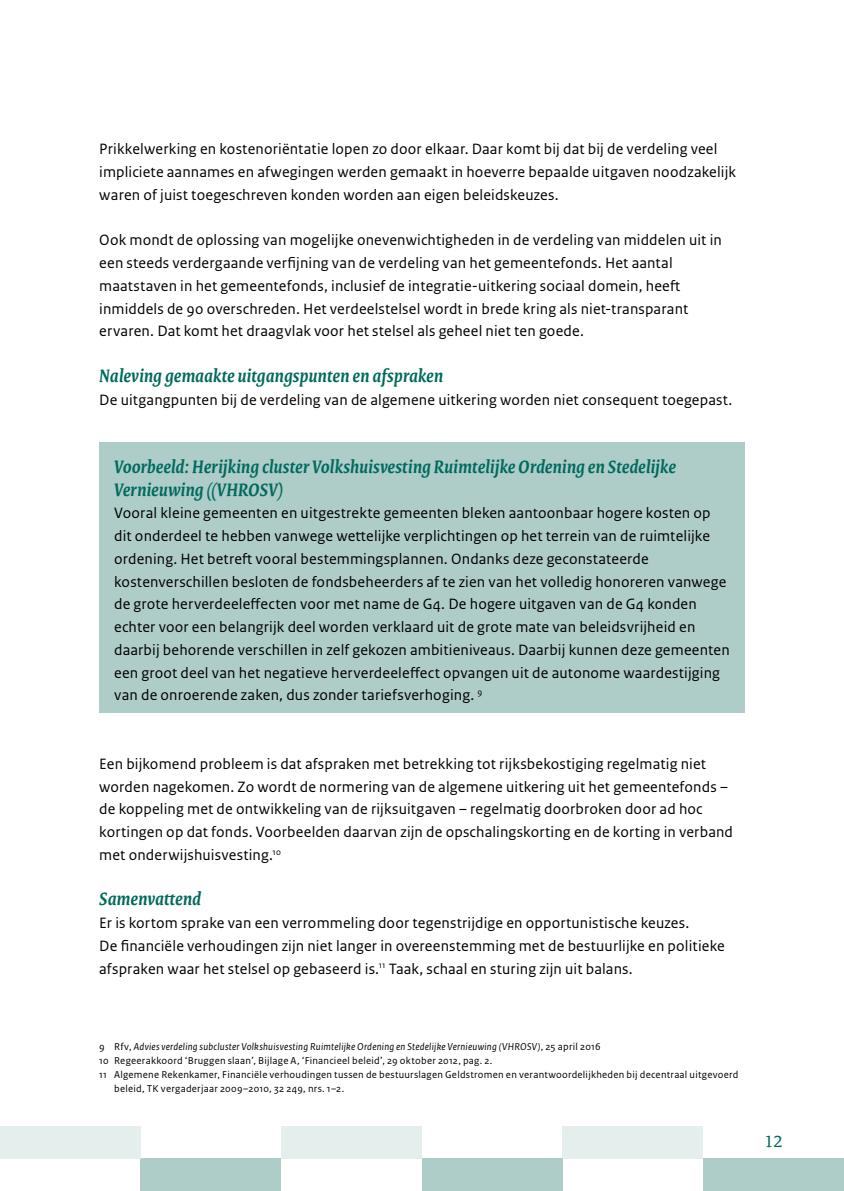
<style>
.page{position:relative;width:844px;height:1191px;background:#fff}
.page>*{position:absolute;margin:0;border:0;box-sizing:border-box;transform-origin:0 0}
.Tussenkop{font:italic 700 19.25px/22.8px "Rijksoverheid Serif";color:#006a5d}
.t1{font:17.5px "Rijksoverheid Serif";color:#006a5d}
.Broodtekst{font:15.75px/22.8px "Rijksoverheid Sans Text";letter-spacing:.01em;color:#000}
.voetnoot{font:10.5px/14px "Rijksoverheid Sans Text";letter-spacing:.025em;color:#000}
.voetnoot-2{font:italic 10.5px "Rijksoverheid Sans Text";letter-spacing:.02em;color:#000}
.s1{font-style:normal}
</style>
<div class="page">
<div style="left:703px;top:1158px;width:140px;height:33px;background:#aecdc9"></div>
<div style="left:562px;top:1126px;width:141px;height:32px;background:#e4eeed"></div>
<div style="left:422px;top:1158px;width:140px;height:33px;background:#aecdc9"></div>
<div style="left:281px;top:1126px;width:141px;height:32px;background:#e4eeed"></div>
<div style="left:141px;top:1158px;width:140px;height:33px;background:#aecdc9"></div>
<div style="left:0;top:1126px;width:141px;height:32px;background:#e4eeed"></div>
<div style="left:99px;top:442px;width:645px;height:270px;background:#aecdc9"></div>
<p class="Broodtekst" style="left:99px;top:138px;width:638px">Prikkelwerking en kostenoriëntatie lopen zo door elkaar. Daar komt bij dat bij de verdeling veel impliciete aannames en afwegingen werden gemaakt in hoeverre bepaalde uitgaven noodzakelijk waren of juist toegeschreven konden worden aan eigen beleidskeuzes.</p>
<p class="Broodtekst" style="left:99px;top:229px;width:624px">Ook mondt de oplossing van mogelijke onevenwichtigheden in de verdeling van middelen uit in een steeds verdergaande verfijning van de verdeling van het gemeentefonds. Het aantal maatstaven in het gemeentefonds, inclusief de integratie-uitkering sociaal domein, heeft inmiddels de 90 overschreden. Het verdeelstelsel wordt in brede kring als niet-transparant ervaren. Dat komt het draagvlak voor het stelsel als geheel niet ten goede.</p>
<p class="Tussenkop" style="left:99px;top:364px;width:345px">Naleving gemaakte uitgangspunten en afspraken</p>
<p class="Broodtekst" style="left:99px;top:388px;width:634px">De uitgangpunten bij de verdeling van de algemene uitkering worden niet consequent toegepast.</p>
<p class="Tussenkop" style="left:114px;top:455px;width:563px">Voorbeeld: Herijking cluster Volkshuisvesting Ruimtelijke Ordening en Stedelijke<br>Vernieuwing ((VHROSV)</p>
<p class="Broodtekst" style="left:114px;top:502px;width:617px">Vooral kleine gemeenten en uitgestrekte gemeenten bleken aantoonbaar hogere kosten op dit onderdeel te hebben vanwege wettelijke verplichtingen op het terrein van de ruimtelijke ordening. Het betreft vooral bestemmingsplannen. Ondanks deze geconstateerde kostenverschillen besloten de fondsbeheerders af te zien van het volledig honoreren vanwege de grote herverdeeleffecten voor met name de G4. De hogere uitgaven van de G4 konden echter voor een belangrijk deel worden verklaard uit de grote mate van beleidsvrijheid en daarbij behorende verschillen in zelf gekozen ambitieniveaus. Daarbij kunnen deze gemeenten een groot deel van het negatieve herverdeeleffect opvangen uit de autonome waardestijging van de onroerende zaken, dus zonder tariefsverhoging. <sup>9</sup></p>
<p class="Broodtekst" style="left:99px;top:752px;width:635px">Een bijkomend probleem is dat afspraken met betrekking tot rijksbekostiging regelmatig niet worden nagekomen. Zo wordt de normering van de algemene uitkering uit het gemeentefonds – de koppeling met de ontwikkeling van de rijksuitgaven – regelmatig doorbroken door ad hoc kortingen op dat fonds. Voorbeelden daarvan zijn de opschalingskorting en de korting in verband met onderwijshuisvesting.<sup>10</sup></p>
<p class="Tussenkop" style="left:99px;top:887px;width:103px">Samenvattend</p>
<p class="Broodtekst" style="left:99px;top:911px;width:626px">Er is kortom sprake van een verrommeling door tegenstrijdige en opportunistische keuzes.<br>De financiële verhoudingen zijn niet langer in overeenstemming met de bestuurlijke en politieke afspraken waar het stelsel op gebaseerd is.<sup>11</sup> Taak, schaal en sturing zijn uit balans.</p>
<p class="voetnoot-2" style="left:99px;top:1040px;width:503px"><span class="s1">9 Rfv,</span> Advies verdeling subcluster Volkshuisvesting Ruimtelijke Ordening en Stedelijke Vernieuwing (VHROSV)<span class="s1">, 25 april 2016</span></p>
<p class="voetnoot" style="left:99px;top:1053px;width:394px">10 Regeerakkoord ‘Bruggen slaan’, Bijlage A, ‘Financieel beleid’, 29 oktober 2012, pag. 2.</p>
<p class="voetnoot" style="left:114px;top:1067px;width:625px;text-indent:-15px">11 Algemene Rekenkamer, Financiële verhoudingen tussen de bestuurslagen Geldstromen en verantwoordelijkheden bij decentraal uitgevoerd beleid, TK vergaderjaar 2009–2010, 32 249, nrs. 1–2.</p>
<p class="t1" style="left:764px;top:1130px;width:20px">12</p>
</div>
